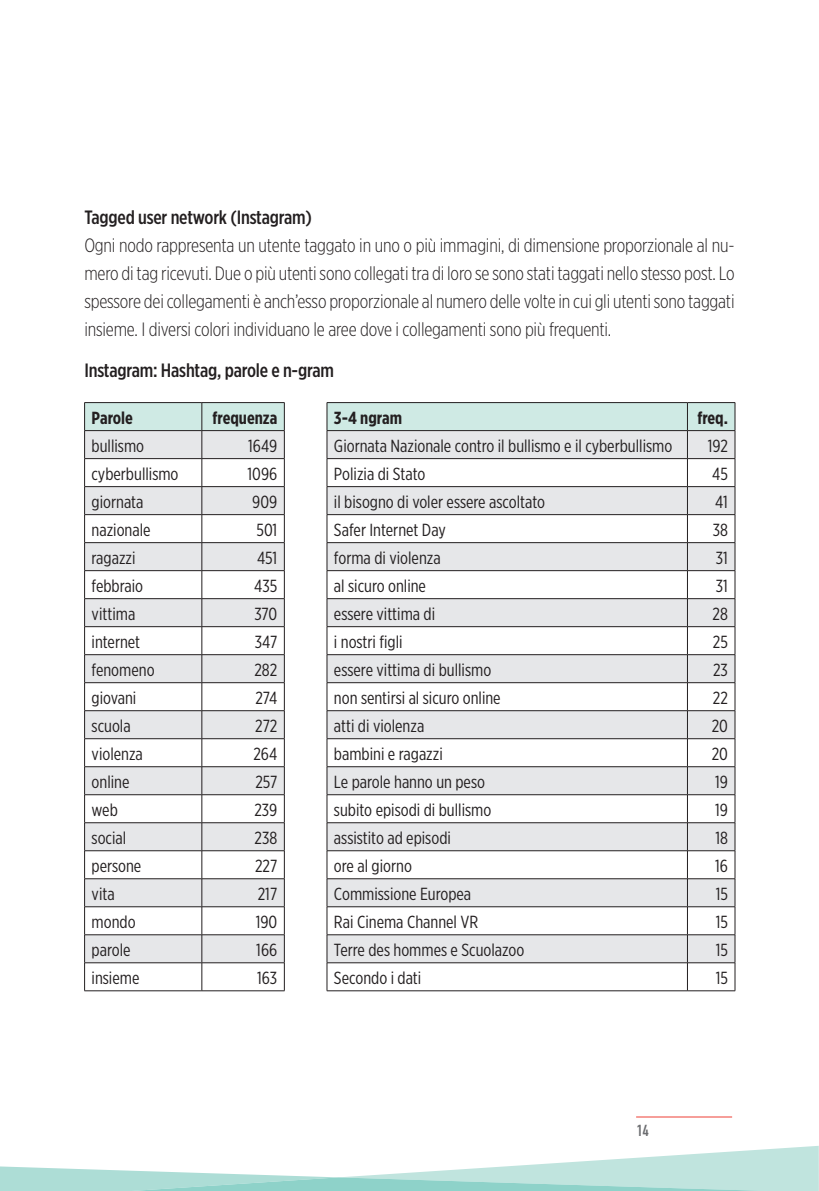
<style>
.page{position:relative;width:819px;height:1191px;background:#fff}
.page>*{position:absolute;margin:0;border:0;box-sizing:border-box;transform-origin:0 0}
.Testo{font:300 19.25px/28px "Gotham X Narrow";letter-spacing:-.01em;color:#231f20;text-align:justify}
.Testo-2{font:500 19.25px "Gotham X Narrow";letter-spacing:-.01em;color:#231f20}
.t1{font:17.5px "Gotham X Narrow";color:#231f20}
.t2{font:700 17.5px "Gotham X Narrow";color:#231f20}
.t3{font:700 15.75px "DIN Condensed";color:#6c6d70}
</style>
<div class="page">
<hr style="left:636px;top:1116px;width:96px;height:1px;background:#ee3e35">
<svg style="left:0;top:1146px;width:819px;height:45px"></svg>
<hr style="left:84px;top:990px;width:118px;height:1px;background:#231f20">
<svg style="left:84px;top:402px;width:201px;height:588px"></svg>
<hr style="left:202px;top:990px;width:82px;height:1px;background:#231f20">
<hr style="left:327px;top:990px;width:360px;height:1px;background:#231f20">
<svg style="left:326px;top:402px;width:409px;height:588px"></svg>
<hr style="left:687px;top:990px;width:48px;height:1px;background:#231f20">
<p class="Testo-2" style="left:84px;top:205px;width:229px">Tagged user network (Instagram)</p>
<p class="Testo" style="left:84px;top:231px;width:651px">Ogni nodo rappresenta un utente taggato in uno o più immagini, di dimensione proporzionale al nu&shy;mero di tag ricevuti. Due o più utenti sono collegati tra di loro se sono stati taggati nello stesso post. Lo spessore dei collegamenti è anch’esso proporzionale al numero delle volte in cui gli utenti sono taggati insieme. I diversi colori individuano le aree dove i collegamenti sono più frequenti.</p>
<p class="Testo-2" style="left:84px;top:359px;width:251px">Instagram: Hashtag, parole e n-gram</p>
<p class="t2" style="left:92px;top:407px;width:43px">Parole</p>
<p class="t2" style="left:213px;top:407px;width:66px">frequenza</p>
<p class="t1" style="left:92px;top:435px;width:54px">bullismo</p>
<p class="t1" style="left:248px;top:435px;width:31px">1649</p>
<p class="t1" style="left:92px;top:463px;width:88px">cyberbullismo</p>
<p class="t1" style="left:247px;top:463px;width:31px">1096</p>
<p class="t1" style="left:92px;top:491px;width:53px">giornata</p>
<p class="t1" style="left:252px;top:491px;width:27px">909</p>
<p class="t1" style="left:92px;top:519px;width:60px">nazionale</p>
<p class="t1" style="left:256px;top:519px;width:22px">501</p>
<p class="t1" style="left:92px;top:547px;width:45px">ragazzi</p>
<p class="t1" style="left:257px;top:547px;width:22px">451</p>
<p class="t1" style="left:92px;top:575px;width:53px">febbraio</p>
<p class="t1" style="left:254px;top:575px;width:25px">435</p>
<p class="t1" style="left:92px;top:603px;width:45px">vittima</p>
<p class="t1" style="left:254px;top:603px;width:24px">370</p>
<p class="t1" style="left:92px;top:631px;width:50px">internet</p>
<p class="t1" style="left:255px;top:631px;width:24px">347</p>
<p class="t1" style="left:92px;top:659px;width:64px">fenomeno</p>
<p class="t1" style="left:254px;top:659px;width:24px">282</p>
<p class="t1" style="left:92px;top:687px;width:46px">giovani</p>
<p class="t1" style="left:255px;top:687px;width:23px">274</p>
<p class="t1" style="left:92px;top:715px;width:41px">scuola</p>
<p class="t1" style="left:255px;top:715px;width:24px">272</p>
<p class="t1" style="left:92px;top:743px;width:53px">violenza</p>
<p class="t1" style="left:253px;top:743px;width:25px">264</p>
<p class="t1" style="left:92px;top:771px;width:39px">online</p>
<p class="t1" style="left:255px;top:771px;width:23px">257</p>
<p class="t1" style="left:92px;top:799px;width:28px">web</p>
<p class="t1" style="left:254px;top:799px;width:24px">239</p>
<p class="t1" style="left:92px;top:827px;width:36px">social</p>
<p class="t1" style="left:254px;top:827px;width:24px">238</p>
<p class="t1" style="left:92px;top:855px;width:51px">persone</p>
<p class="t1" style="left:255px;top:855px;width:24px">227</p>
<p class="t1" style="left:92px;top:883px;width:25px">vita</p>
<p class="t1" style="left:258px;top:883px;width:21px">217</p>
<p class="t1" style="left:92px;top:911px;width:46px">mondo</p>
<p class="t1" style="left:256px;top:911px;width:23px">190</p>
<p class="t1" style="left:92px;top:939px;width:40px">parole</p>
<p class="t1" style="left:256px;top:939px;width:23px">166</p>
<p class="t1" style="left:92px;top:967px;width:49px">insieme</p>
<p class="t1" style="left:257px;top:967px;width:22px">163</p>
<p class="t2" style="left:334px;top:407px;width:70px">3-4 ngram</p>
<p class="t2" style="left:697px;top:407px;width:32px">freq.</p>
<p class="t1" style="left:334px;top:435px;width:340px">Giornata Nazionale contro il bullismo e il cyberbullismo</p>
<p class="t1" style="left:707px;top:435px;width:22px">192</p>
<p class="t1" style="left:334px;top:463px;width:93px">Polizia di Stato</p>
<p class="t1" style="left:712px;top:463px;width:17px">45</p>
<p class="t1" style="left:334px;top:491px;width:212px">il bisogno di voler essere ascoltato</p>
<p class="t1" style="left:715px;top:491px;width:14px">41</p>
<p class="t1" style="left:334px;top:519px;width:113px">Safer Internet Day</p>
<p class="t1" style="left:712px;top:519px;width:17px">38</p>
<p class="t1" style="left:334px;top:547px;width:108px">forma di violenza</p>
<p class="t1" style="left:715px;top:547px;width:14px">31</p>
<p class="t1" style="left:334px;top:575px;width:93px">al sicuro online</p>
<p class="t1" style="left:715px;top:575px;width:14px">31</p>
<p class="t1" style="left:334px;top:603px;width:103px">essere vittima di</p>
<p class="t1" style="left:712px;top:603px;width:17px">28</p>
<p class="t1" style="left:334px;top:631px;width:70px">i nostri figli</p>
<p class="t1" style="left:712px;top:631px;width:17px">25</p>
<p class="t1" style="left:334px;top:659px;width:159px">essere vittima di bullismo</p>
<p class="t1" style="left:713px;top:659px;width:16px">23</p>
<p class="t1" style="left:334px;top:687px;width:168px">non sentirsi al sicuro online</p>
<p class="t1" style="left:713px;top:687px;width:17px">22</p>
<p class="t1" style="left:334px;top:715px;width:92px">atti di violenza</p>
<p class="t1" style="left:711px;top:715px;width:18px">20</p>
<p class="t1" style="left:334px;top:743px;width:110px">bambini e ragazzi</p>
<p class="t1" style="left:711px;top:743px;width:18px">20</p>
<p class="t1" style="left:334px;top:771px;width:152px">Le parole hanno un peso</p>
<p class="t1" style="left:715px;top:771px;width:14px">19</p>
<p class="t1" style="left:334px;top:799px;width:159px">subito episodi di bullismo</p>
<p class="t1" style="left:715px;top:799px;width:14px">19</p>
<p class="t1" style="left:334px;top:827px;width:118px">assistito ad episodi</p>
<p class="t1" style="left:715px;top:827px;width:14px">18</p>
<p class="t1" style="left:334px;top:855px;width:79px">ore al giorno</p>
<p class="t1" style="left:715px;top:855px;width:14px">16</p>
<p class="t1" style="left:334px;top:883px;width:139px">Commissione Europea</p>
<p class="t1" style="left:715px;top:883px;width:14px">15</p>
<p class="t1" style="left:334px;top:911px;width:146px">Rai Cinema Channel VR</p>
<p class="t1" style="left:715px;top:911px;width:14px">15</p>
<p class="t1" style="left:334px;top:939px;width:192px">Terre des hommes e Scuolazoo</p>
<p class="t1" style="left:715px;top:939px;width:14px">15</p>
<p class="t1" style="left:334px;top:967px;width:89px">Secondo i dati</p>
<p class="t1" style="left:715px;top:967px;width:14px">15</p>
<p class="t3" style="left:636px;top:1119px;width:13px">14</p>
</div>
